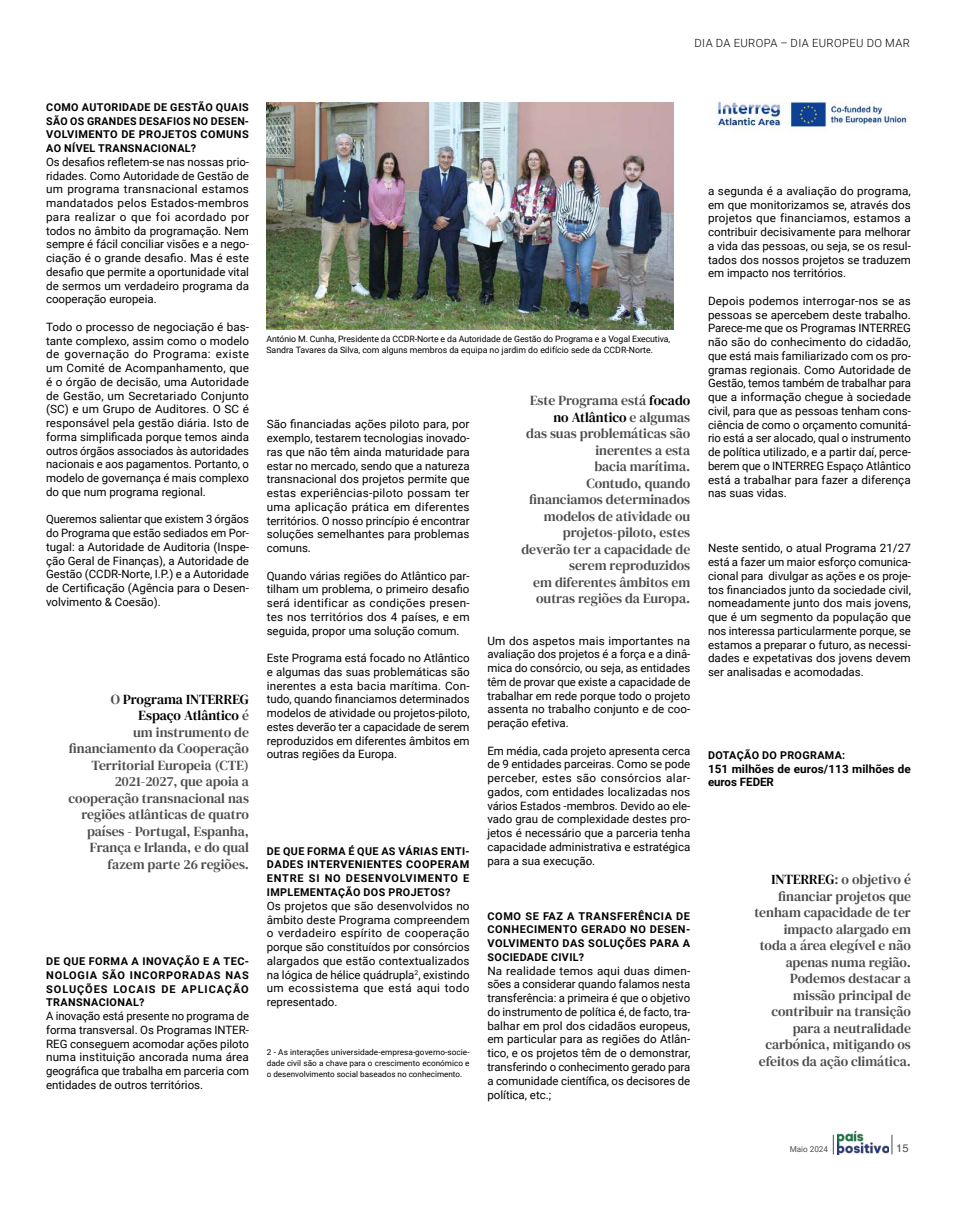
<style>
.page{position:relative;width:957px;height:1205px;background:#fff}
.page>*{position:absolute;margin:0;border:0;box-sizing:border-box;transform-origin:0 0}
.t1{font:13.75px/16.5px "DM Serif Text";color:#4d4d4f;text-align:right}
.t2{font:11.5px/13.8px "Roboto";color:#000;text-align:justify}
.t3{font:700 11.5px/13.8px "Roboto";letter-spacing:.005em;color:#000}
.t4{font:300 11.25px "Roboto";letter-spacing:.035em;color:#000}
.t5{font:11.25px "Helvetica";color:#4d4d4f}
.t6{font:700 10.75px/13.8px "Roboto";letter-spacing:.04em;color:#000;text-align:justify}
.t7{font:8.75px/10.6px "Roboto";letter-spacing:-.01em;color:#000}
.t8{font:8.12px/11.2px "Roboto";color:#000;text-align:justify}
.t9{font:8.12px "Roboto";color:#4d4d4f}
.s1{color:#000}
</style>
<div class="page">
<img style="left:837px;top:1131px;width:51px;height:23px">
<svg style="left:833px;top:1135px;width:1px;height:19px"></svg>
<svg style="left:891px;top:1135px;width:1px;height:19px"></svg>
<img style="left:266px;top:103px;width:407px;height:227px">
<img style="left:714px;top:102px;width:193px;height:30px">
<p class="t4" style="left:694px;top:36px;width:217px">DIA DA EUROPA – DIA EUROPEU DO MAR</p>
<p class="t6" style="left:46px;top:100px;width:204px">COMO AUTORIDADE DE GESTÃO QUAIS SÃO OS GRANDES DESAFIOS NO DESEN-VOLVIMENTO DE PROJETOS COMUNS AO NÍVEL TRANSNACIONAL?</p>
<p class="t2" style="left:46px;top:154px;width:204px">Os desafios refletem-se nas nossas prio&shy;ridades. Como Autoridade de Gestão de um programa transnacional estamos mandatados pelos Estados-membros para realizar o que foi acordado por todos no âmbito da programação. Nem sempre é fácil conciliar visões e a nego&shy;ciação é o grande desafio. Mas é este desafio que permite a oportunidade vital de sermos um verdadeiro programa da cooperação europeia.</p>
<p class="t2" style="left:46px;top:319px;width:204px">Todo o processo de negociação é bas&shy;tante complexo, assim como o modelo de governação do Programa: existe um Comité de Acompanhamento, que é o órgão de decisão, uma Autoridade de Gestão, um Secretariado Conjunto (SC) e um Grupo de Auditores. O SC é responsável pela gestão diária. Isto de forma simplificada porque temos ainda outros órgãos associados às autoridades nacionais e aos pagamentos. Portanto, o modelo de governança é mais complexo do que num programa regional.</p>
<p class="t2" style="left:46px;top:512px;width:204px">Queremos salientar que existem 3 órgãos do Programa que estão sediados em Por&shy;tugal: a Autoridade de Auditoria (Inspe&shy;ção Geral de Finanças), a Autoridade de Gestão (CCDR-Norte, I.P.) e a Autoridade de Certificação (Agência para o Desen&shy;volvimento &amp; Coesão).</p>
<p class="t1" style="left:69px;top:691px;width:182px">O <span class="s1">Programa INTERREG<br>Espaço Atlântico</span> é<br>um instrumento de financiamento da Cooperação<br>Territorial Europeia (CTE)<br>2021-2027, que apoia a cooperação transnacional nas regiões atlânticas de quatro países - Portugal, Espanha,<br>França e Irlanda, e do qual fazem parte 26 regiões.</p>
<p class="t6" style="left:46px;top:954px;width:204px">DE QUE FORMA A INOVAÇÃO E A TEC-NOLOGIA SÃO INCORPORADAS NAS SOLUÇÕES LOCAIS DE APLICAÇÃO TRANSNACIONAL?</p>
<p class="t2" style="left:46px;top:1008px;width:204px">A inovação está presente no programa de forma transversal. Os Programas INTER-REG conseguem acomodar ações piloto numa instituição ancorada numa área geográfica que trabalha em parceria com entidades de outros territórios.</p>
<p class="t7" style="left:266px;top:334px;width:405px">António M. Cunha, Presidente da CCDR-Norte e da Autoridade de Gestão do Programa e a Vogal Executiva,<br>Sandra Tavares da Silva, com alguns membros da equipa no jardim do edifício sede da CCDR-Norte.</p>
<p class="t2" style="left:267px;top:417px;width:204px">São financiadas ações piloto para, por exemplo, testarem tecnologias inovado&shy;ras que não têm ainda maturidade para estar no mercado, sendo que a natureza transnacional dos projetos permite que estas experiências-piloto possam ter uma aplicação prática em diferentes territórios. O nosso princípio é encontrar soluções semelhantes para problemas comuns.</p>
<p class="t2" style="left:267px;top:568px;width:204px">Quando várias regiões do Atlântico par&shy;tilham um problema, o primeiro desafio será identificar as condições presen&shy;tes nos territórios dos 4 países, e em seguida, propor uma solução comum.</p>
<p class="t2" style="left:267px;top:651px;width:204px">Este Programa está focado no Atlântico e algumas das suas problemáticas são inerentes a esta bacia marítima. Con&shy;tudo, quando financiamos determinados modelos de atividade ou projetos-piloto, estes deverão ter a capacidade de serem reproduzidos em diferentes âmbitos em outras regiões da Europa.</p>
<p class="t6" style="left:267px;top:843px;width:204px">DE QUE FORMA É QUE AS VÁRIAS ENTI-DADES INTERVENIENTES COOPERAM ENTRE SI NO DESENVOLVIMENTO E IMPLEMENTAÇÃO DOS PROJETOS?</p>
<p class="t2" style="left:267px;top:898px;width:204px">Os projetos que são desenvolvidos no âmbito deste Programa compreendem o verdadeiro espírito de cooperação porque são constituídos por consórcios alargados que estão contextualizados na lógica de hélice quádrupla<sup>2</sup>, existindo um ecossistema que está aqui todo representado.</p>
<p class="t8" style="left:267px;top:1046px;width:204px">2 - As interações universidade-empresa-governo-socie&shy;dade civil são a chave para o crescimento económico e o desenvolvimento social baseados no conhecimento.</p>
<p class="t1" style="left:521px;top:393px;width:170px">Este Programa está <span class="s1">focado no Atlântico</span> e algumas<br>das suas problemáticas são inerentes a esta<br>bacia marítima.<br>Contudo, quando financiamos determinados modelos de atividade ou projetos-piloto, estes deverão ter a capacidade de serem reproduzidos<br>em diferentes âmbitos em outras regiões da Europa.</p>
<p class="t2" style="left:487px;top:633px;width:204px">Um dos aspetos mais importantes na avaliação dos projetos é a força e a dinâ&shy;mica do consórcio, ou seja, as entidades têm de provar que existe a capacidade de trabalhar em rede porque todo o projeto assenta no trabalho conjunto e de coo&shy;peração efetiva.</p>
<p class="t2" style="left:487px;top:743px;width:204px">Em média, cada projeto apresenta cerca de 9 entidades parceiras. Como se pode perceber, estes são consórcios alar&shy;gados, com entidades localizadas nos vários Estados -membros. Devido ao ele&shy;vado grau de complexidade destes pro&shy;jetos é necessário que a parceria tenha capacidade administrativa e estratégica para a sua execução.</p>
<p class="t6" style="left:487px;top:908px;width:204px">COMO SE FAZ A TRANSFERÊNCIA DE CONHECIMENTO GERADO NO DESEN-VOLVIMENTO DAS SOLUÇÕES PARA A SOCIEDADE CIVIL?</p>
<p class="t2" style="left:487px;top:963px;width:204px">Na realidade temos aqui duas dimen&shy;sões a considerar quando falamos nesta transferência: a primeira é que o objetivo do instrumento de política é, de facto, tra&shy;balhar em prol dos cidadãos europeus, em particular para as regiões do Atlân&shy;tico, e os projetos têm de o demonstrar, transferindo o conhecimento gerado para a comunidade científica, os decisores de política, etc.;</p>
<p class="t2" style="left:708px;top:183px;width:204px">a segunda é a avaliação do programa, em que monitorizamos se, através dos projetos que financiamos, estamos a contribuir decisivamente para melhorar a vida das pessoas, ou seja, se os resul&shy;tados dos nossos projetos se traduzem em impacto nos territórios.</p>
<p class="t2" style="left:708px;top:293px;width:204px">Depois podemos interrogar-nos se as pessoas se apercebem deste trabalho.<br>Parece-me que os Programas INTERREG não são do conhecimento do cidadão, que está mais familiarizado com os pro&shy;gramas regionais. Como Autoridade de Gestão, temos também de trabalhar para que a informação chegue à sociedade civil, para que as pessoas tenham cons&shy;ciência de como o orçamento comunitá&shy;rio está a ser alocado, qual o instrumento de política utilizado, e a partir daí, perce&shy;berem que o INTERREG Espaço Atlântico está a trabalhar para fazer a diferença nas suas vidas.</p>
<p class="t2" style="left:708px;top:541px;width:204px">Neste sentido, o atual Programa 21/27 está a fazer um maior esforço comunica&shy;cional para divulgar as ações e os proje&shy;tos financiados junto da sociedade civil, nomeadamente junto dos mais jovens, que é um segmento da população que nos interessa particularmente porque, se estamos a preparar o futuro, as necessi&shy;dades e expetativas dos jovens devem ser analisadas e acomodadas.</p>
<p class="t6" style="left:708px;top:747px;width:139px">DOTAÇÃO DO PROGRAMA:</p>
<p class="t3" style="left:708px;top:761px;width:204px">151 milhões de euros/113 milhões de euros FEDER</p>
<p class="t1" style="left:754px;top:871px;width:158px"><span class="s1">INTERREG</span>: o objetivo é financiar projetos que tenham capacidade de ter impacto alargado em toda a área elegível e não apenas numa região.<br>Podemos destacar a missão principal de contribuir na transição para a neutralidade carbónica, mitigando os efeitos da ação climática.</p>
<p class="t9" style="left:789px;top:1143px;width:40px">Maio 2024</p>
<p class="t5" style="left:896px;top:1139px;width:14px">15</p>
</div>
